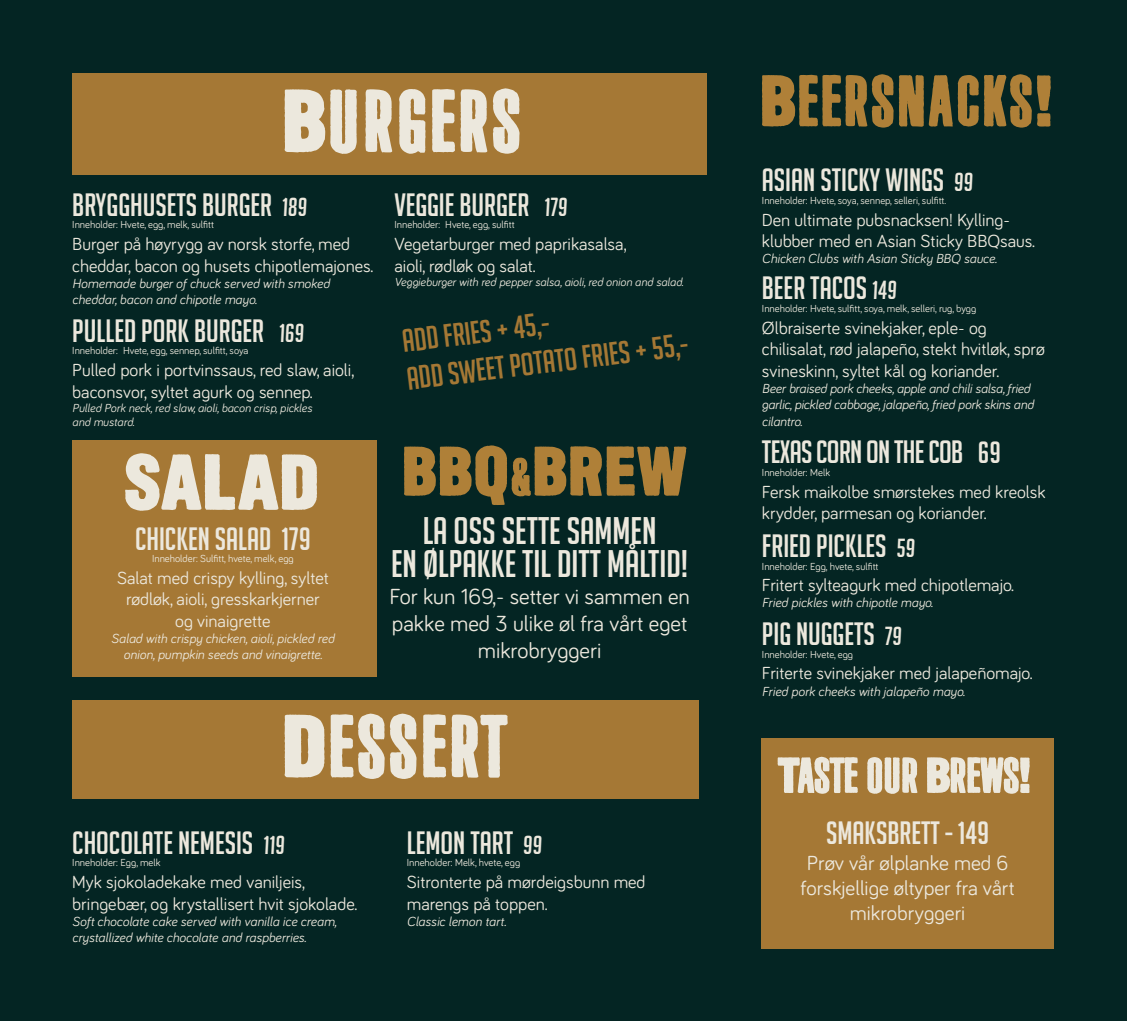
<style>
.page{position:relative;width:1127px;height:1021px;background:#fff}
.page>*{position:absolute;margin:0;border:0;box-sizing:border-box;transform-origin:0 0}
.t1{font:90px "Long Haired Freaky People";letter-spacing:.02em;color:#ece8dd}
.t2{font:79.5px "Long Haired Freaky People";letter-spacing:-.005em;color:#ece8dd}
.t3{font:73.5px "Long Haired Freaky People";letter-spacing:.02em;color:#af8038}
.t4{font:70.5px "Long Haired Freaky People";letter-spacing:.005em;color:#af8038}
.t5{font:51px "Long Haired Freaky People";letter-spacing:-.045em;color:#ece8dd}
.t6{font:37.5px "Big Noodle Titling";color:#ece8dd}
.t7{font:31.5px "Big Noodle Titling";color:#ece8dd}
.t8{font:31.5px "Big Noodle Titling";color:#a57835}
.t9{font:31.5px "Big Noodle Titling";letter-spacing:-.02em;color:#ece8dd}
.t10{font:22.5px/27px "Bariol";color:#ece8dd;text-align:center}
.t11{font:21px/25.2px "Bariol";color:#ece8dd;text-align:center}
.t12{font:18px/21.6px "Bariol";color:#ece8dd}
.t13{font:italic 13.5px/16.2px "Bariol";color:#ece8dd}
.t14{font:italic 12px "Bariol";color:#ece8dd}
.t15{font:10.5px "Bariol";color:#ece8dd}
.s1{font-style:italic;font-size:25.5px}
.s2{font-size:54px}
.s3{font-size:30px}
</style>
<div class="page">
<div style="left:0;top:0;width:1127px;height:1020px;background:#042523"></div>
<div style="left:762px;top:738px;width:292px;height:210px;background:#a57835"></div>
<div style="left:72px;top:440px;width:305px;height:237px;background:#a57835"></div>
<div style="left:72px;top:700px;width:627px;height:99px;background:#a57835"></div>
<div style="left:72px;top:73px;width:635px;height:101px;background:#a57835"></div>
<p class="t1" style="left:285px;top:82px;width:241px">BURGERS</p>
<p class="t7" style="left:72px;top:187px;width:237px">BRYGGHUSETS BURGER <span class="s1">189</span></p>
<p class="t15" style="left:72px;top:218px;width:143px">Inneholder: Hvete, egg, melk, sulfitt</p>
<p class="t12" style="left:72px;top:232px;width:279px">Burger på høyrygg av norsk storfe, med</p>
<p class="t12" style="left:72px;top:254px;width:302px">cheddar, bacon og husets chipotlemajones.</p>
<p class="t13" style="left:72px;top:274px;width:259px">Homemade burger of chuck served with smoked</p>
<p class="t13" style="left:72px;top:290px;width:186px">cheddar, bacon and chipotle mayo.</p>
<p class="t7" style="left:72px;top:313px;width:234px">PULLED PORK BURGER <span class="s1">169</span></p>
<p class="t15" style="left:72px;top:344px;width:178px">Inneholder: Hvete, egg, sennep, sulfitt, soya</p>
<p class="t12" style="left:72px;top:358px;width:283px">Pulled pork i portvinssaus, red slaw, aioli, baconsvor, syltet agurk og sennep.</p>
<p class="t14" style="left:72px;top:400px;width:241px">Pulled Pork neck, red slaw, aioli, bacon crisp, pickles</p>
<p class="t14" style="left:72px;top:414px;width:64px">and mustard.</p>
<p class="t2" style="left:125px;top:447px;width:197px">SALAD</p>
<p class="t7" style="left:135px;top:521px;width:177px">CHICKEN SALAD 179</p>
<p class="t15" style="left:152px;top:551px;width:143px">Inneholder: Sulfitt, hvete, melk, egg</p>
<p class="t12" style="left:117px;top:566px;width:213px;text-align:center">Salat med crispy kylling, syltet rødløk, aioli, gresskarkjerner</p>
<p class="t12" style="left:175px;top:609px;width:97px">og vinaigrette</p>
<p class="t13" style="left:111px;top:630px;width:225px;text-align:center">Salad with crispy chicken, aioli, pickled red onion, pumpkin seeds and vinaigrette.</p>
<p class="t7" style="left:395px;top:187px;width:175px">VEGGIE BURGER <span class="s1">179</span></p>
<p class="t15" style="left:395px;top:218px;width:122px">Inneholder: Hvete, egg, sulfitt</p>
<p class="t12" style="left:395px;top:232px;width:233px">Vegetarburger med paprikasalsa,</p>
<p class="t12" style="left:395px;top:254px;width:143px">aioli, rødløk og salat.</p>
<p class="t14" style="left:395px;top:274px;width:290px">Veggieburger with red pepper salsa, aioli, red onion and salad.</p>
<p class="t8" style="left:400px;top:324px;width:149px;rotate:-7deg">ADD FRIES + 45,-</p>
<p class="t8" style="left:405px;top:362px;width:284px;rotate:-7deg">ADD SWEET POTATO FRIES + 55,-</p>
<p class="t4" style="left:404px;top:440px;width:287px">BBQ<span class="s2">&amp;</span>BREW</p>
<p class="t6" style="left:423px;top:510px;width:235px">LA OSS SETTE SAMMEN</p>
<p class="t6" style="left:391px;top:543px;width:299px">EN ØLPAKKE TIL DITT MÅLTID!</p>
<p class="t10" style="left:389px;top:582px;width:302px">For kun 169,- setter vi sammen en pakke med 3 ulike øl fra vårt eget mikrobryggeri</p>
<p class="t1" style="left:285px;top:707px;width:229px">DESSERT</p>
<p class="t7" style="left:72px;top:825px;width:214px">CHOCOLATE NEMESIS <span class="s1">119</span></p>
<p class="t15" style="left:72px;top:855px;width:90px">Inneholder: Egg, melk</p>
<p class="t12" style="left:72px;top:870px;width:234px">Myk sjokoladekake med vaniljeis,</p>
<p class="t12" style="left:72px;top:891px;width:286px">bringebær, og krystallisert hvit sjokolade.</p>
<p class="t13" style="left:72px;top:912px;width:266px">Soft chocolate cake served with vanilla ice cream, crystallized white chocolate and raspberries.</p>
<p class="t7" style="left:407px;top:825px;width:137px">LEMON TART <span class="s1">99</span></p>
<p class="t15" style="left:407px;top:855px;width:115px">Inneholder: Melk, hvete, egg</p>
<p class="t12" style="left:407px;top:870px;width:240px">Sitronterte på mørdeigsbunn med marengs på toppen.</p>
<p class="t13" style="left:407px;top:912px;width:101px">Classic lemon tart.</p>
<p class="t3" style="left:762px;top:69px;width:294px">BEERSNACKS!</p>
<p class="t7" style="left:762px;top:163px;width:213px">ASIAN STICKY WINGS <span class="s1">99</span></p>
<p class="t15" style="left:762px;top:193px;width:186px">Inneholder: Hvete, soya, sennep, selleri, sulfitt.</p>
<p class="t12" style="left:762px;top:208px;width:249px">Den ultimate pubsnacksen! Kylling-</p>
<p class="t12" style="left:762px;top:229px;width:275px">klubber med en Asian Sticky BBQsaus.</p>
<p class="t13" style="left:762px;top:250px;width:236px">Chicken Clubs with Asian Sticky BBQ sauce.</p>
<p class="t7" style="left:762px;top:271px;width:137px">BEER TACOS <span class="s1">149</span></p>
<p class="t15" style="left:762px;top:301px;width:216px">Inneholder: Hvete, sulfitt, soya, melk, selleri, rug, bygg</p>
<p class="t12" style="left:762px;top:316px;width:226px">Ølbraiserte svinekjaker, eple- og</p>
<p class="t12" style="left:762px;top:337px;width:284px">chilisalat, rød jalapeño, stekt hvitløk, sprø svineskinn, syltet kål og koriander.</p>
<p class="t13" style="left:762px;top:380px;width:273px">Beer braised pork cheeks, apple and chili salsa, fried garlic, pickled cabbage, jalapeño, fried pork skins and cilantro.</p>
<p class="t9" style="left:762px;top:435px;width:241px">TEXAS CORN ON THE COB <span class="s3">69</span></p>
<p class="t15" style="left:762px;top:465px;width:70px">Inneholder: Melk</p>
<p class="t12" style="left:762px;top:480px;width:285px">Fersk maikolbe smørstekes med kreolsk</p>
<p class="t12" style="left:762px;top:501px;width:226px">krydder, parmesan og koriander.</p>
<p class="t7" style="left:762px;top:529px;width:155px">FRIED PICKLES <span class="s1">59</span></p>
<p class="t15" style="left:762px;top:559px;width:118px">Inneholder: Egg, hvete, sulfitt</p>
<p class="t12" style="left:762px;top:573px;width:254px">Fritert sylteagurk med chipotlemajo.</p>
<p class="t13" style="left:762px;top:594px;width:173px">Fried pickles with chipotle mayo.</p>
<p class="t7" style="left:762px;top:617px;width:142px">PIG NUGGETS <span class="s1">79</span></p>
<p class="t15" style="left:762px;top:647px;width:93px">Inneholder: Hvete, egg</p>
<p class="t12" style="left:762px;top:661px;width:272px">Friterte svinekjaker med jalapeñomajo.</p>
<p class="t13" style="left:762px;top:682px;width:204px">Fried pork cheeks with jalapeño mayo.</p>
<p class="t5" style="left:777px;top:753px;width:256px">TASTE OUR BREWS!</p>
<p class="t7" style="left:826px;top:816px;width:165px">SMAKSBRETT - 149</p>
<p class="t11" style="left:807px;top:848px;width:203px">Prøv vår ølplanke med 6</p>
<p class="t11" style="left:800px;top:874px;width:216px">forskjellige øltyper fra vårt mikrobryggeri</p>
</div>
